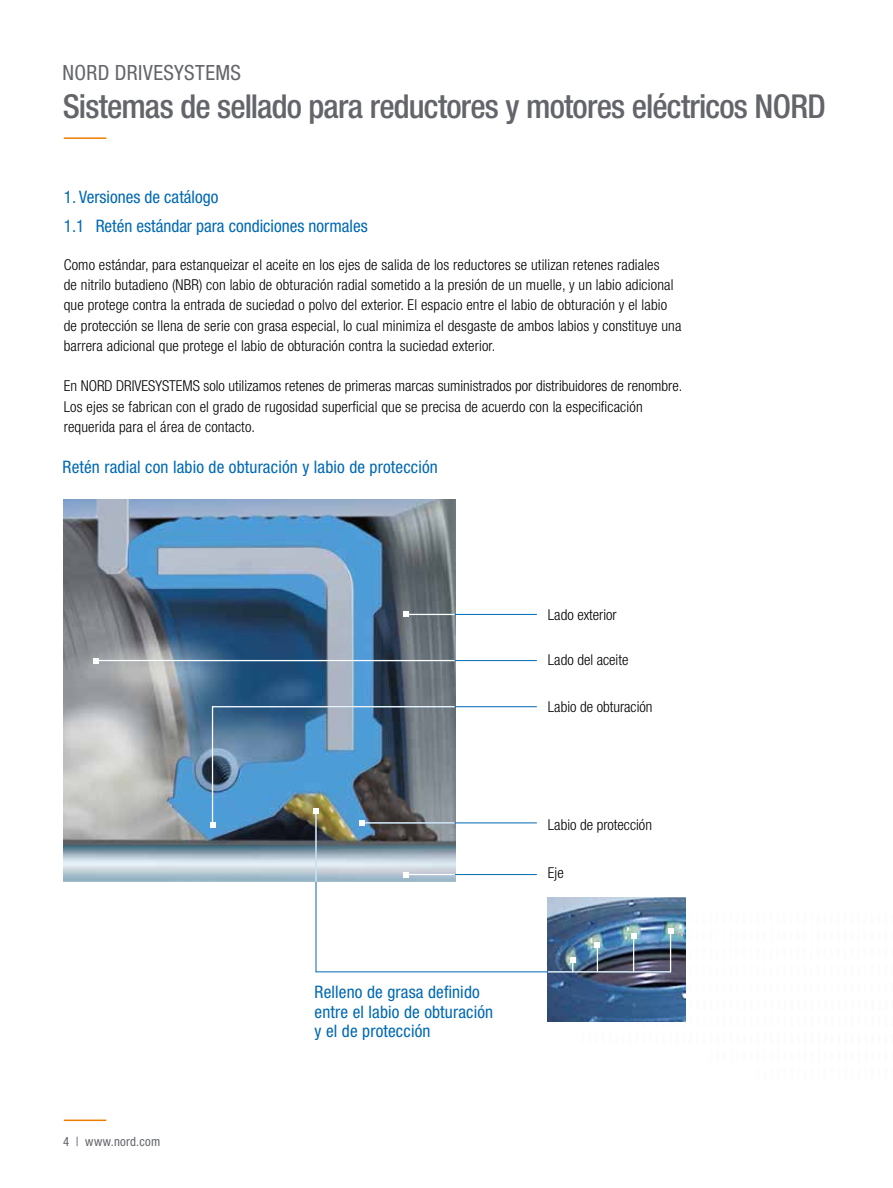
<style>
.page{position:relative;width:893px;height:1188px;background:#fff}
.page>*{position:absolute;margin:0;border:0;box-sizing:border-box;transform-origin:0 0}
.t1{font:500 condensed 33px "Helvetica Neue LT Std";letter-spacing:-.025em;color:#63656a}
.t2{font:condensed 21px "Helvetica Neue LT Std";letter-spacing:.02em;color:#63656a}
.t3{font:condensed 17.25px/19.5px "Helvetica Neue LT Std";letter-spacing:.01em;color:#0069b4}
.t4{font:300 condensed 15px/20.2px "Helvetica Neue LT Std";letter-spacing:.01em;color:#000}
.t5{font:condensed 12.75px "Helvetica Neue LT Std";letter-spacing:.02em;color:#63656a}
</style>
<div class="page">
<hr style="left:64px;top:1120px;width:42px;height:1px;background:#ef7d00">
<hr style="left:64px;top:137px;width:42px;height:2px;background:#ef7d00">
<img style="left:64px;top:499px;width:391px;height:26px">
<img style="left:64px;top:525px;width:391px;height:357px">
<img style="left:548px;top:897px;width:137px;height:125px">
<hr style="left:403px;top:614px;width:134px;height:1px;background:#0069b4">
<hr style="left:93px;top:660px;width:444px;height:1px;background:#0069b4">
<svg style="left:315px;top:829px;width:358px;height:144px"></svg>
<hr style="left:315px;top:811px;width:2px;height:71px;background:#fff">
<img style="left:210px;top:705px;width:327px;height:124px">
<hr style="left:96px;top:660px;width:359px;height:1px;background:#fff">
<svg style="left:93px;top:658px;width:5px;height:5px"></svg>
<hr style="left:406px;top:614px;width:49px;height:1px;background:#fff">
<svg style="left:403px;top:612px;width:5px;height:5px"></svg>
<img style="left:547px;top:928px;width:126px;height:45px">
<hr style="left:406px;top:874px;width:49px;height:1px;background:#fff">
<svg style="left:403px;top:872px;width:5px;height:5px"></svg>
<h2 class="t2" style="left:63px;top:60px;width:180px">NORD DRIVESYSTEMS</h2>
<h1 class="t1" style="left:63px;top:87px;width:765px">Sistemas de sellado para reductores y motores eléctricos NORD</h1>
<p class="t3" style="left:64px;top:182px;width:305px;line-height:28.8px">1. Versiones de catálogo<br>1.1 Retén estándar para condiciones normales</p>
<p class="t4" style="left:64px;top:254px;width:619px">Como estándar, para estanqueizar el aceite en los ejes de salida de los reductores se utilizan retenes radiales<br>de nitrilo butadieno (NBR) con labio de obturación radial sometido a la presión de un muelle, y un labio adicional que protege contra la entrada de suciedad o polvo del exterior. El espacio entre el labio de obturación y el labio de protección se llena de serie con grasa especial, lo cual minimiza el desgaste de ambos labios y constituye una barrera adicional que protege el labio de obturación contra la suciedad exterior.</p>
<p class="t4" style="left:64px;top:376px;width:620px">En NORD DRIVESYSTEMS solo utilizamos retenes de primeras marcas suministrados por distribuidores de renombre.<br>Los ejes se fabrican con el grado de rugosidad superficial que se precisa de acuerdo con la especificación requerida para el área de contacto.</p>
<p class="t3" style="left:63px;top:457px;width:377px">Retén radial con labio de obturación y labio de protección</p>
<p class="t4" style="left:548px;top:605px;width:70px">Lado exterior</p>
<p class="t4" style="left:548px;top:650px;width:82px">Lado del aceite</p>
<p class="t4" style="left:548px;top:697px;width:106px">Labio de obturación</p>
<p class="t5" style="left:63px;top:1134px;width:98px">4 | www.nord.com</p>
<p class="t3" style="left:315px;top:982px;width:180px">Relleno de grasa definido entre el labio de obturación y el de protección</p>
<p class="t4" style="left:548px;top:814px;width:106px">Labio de protección</p>
<p class="t4" style="left:548px;top:863px;width:17px">Eje</p>
</div>
